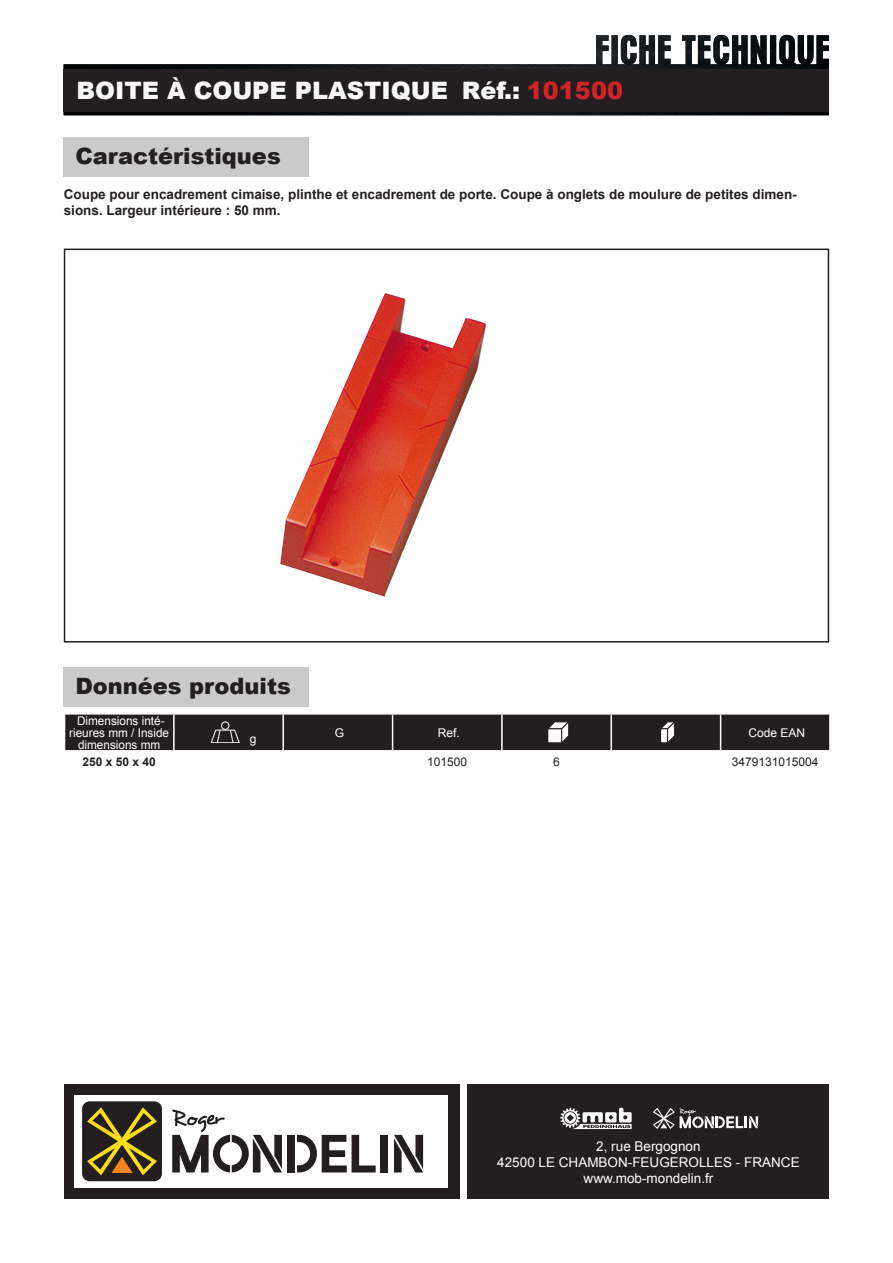
<style>
.page{position:relative;width:893px;height:1263px;background:#fff}
.page>*{position:absolute;margin:0;border:0;box-sizing:border-box;transform-origin:0 0}
.t1{font:900 24px "Arial";color:#f8f8f9}
.t2{font:900 22.5px "Arial";color:#231f20}
.t3{font:700 13.5px/16.2px "Arial";color:#231f20}
.t4{font:13.5px/16.4px "Arial";color:#fff;text-align:center}
.t5{font:12px/12px "Arial";color:#fff;text-align:center}
.t6{font:12px "Arial";color:#231f20}
.t7{font:700 12px "Arial";color:#231f20}
.s1{color:#d2232a}
</style>
<div class="page">
<img style="left:64px;top:35px;width:765px;height:80px">
<div style="left:64px;top:1084px;width:395px;height:115px;background:#231f20"></div>
<div style="left:468px;top:1084px;width:361px;height:115px;background:#231f20"></div>
<svg style="left:560px;top:1108px;width:72px;height:21px"></svg>
<svg style="left:653px;top:1108px;width:105px;height:21px"></svg>
<div style="left:64px;top:69px;width:765px;height:43px;background:#231f20"></div>
<div style="left:64px;top:137px;width:245px;height:40px;background:#cacacb"></div>
<div style="left:64px;top:249px;width:765px;height:393px;border:2px solid #231f20"></div>
<div style="left:64px;top:668px;width:245px;height:39px;background:#cacacb"></div>
<svg style="left:64px;top:714px;width:766px;height:37px;background:#333031"></svg>
<img style="left:280px;top:293px;width:207px;height:304px">
<div style="left:75px;top:1095px;width:373px;height:93px;background:#fff"></div>
<div style="left:82px;top:1101px;width:80px;height:80px;background:#231f20;border-radius:8px"></div>
<svg style="left:87px;top:1107px;width:70px;height:68px"></svg>
<div style="left:288px;top:1135px;width:7px;height:37px;background:#231f20"></div>
<div style="left:380px;top:1135px;width:8px;height:37px;background:#231f20"></div>
<svg style="left:172px;top:1109px;width:110px;height:63px"></svg>
<svg style="left:394px;top:1135px;width:29px;height:37px"></svg>
<svg style="left:297px;top:1135px;width:79px;height:37px"></svg>
<h1 class="t1" style="left:76px;top:73px;width:548px">BOITE À COUPE PLASTIQUE Réf.: <span class="s1">101500</span></h1>
<h2 class="t2" style="left:75px;top:140px;width:207px">Caractéristiques</h2>
<p class="t3" style="left:64px;top:186px;width:734px">Coupe pour encadrement cimaise, plinthe et encadrement de porte. Coupe à onglets de moulure de petites dimen&shy;sions. Largeur intérieure : 50 mm.</p>
<h2 class="t2" style="left:75px;top:670px;width:217px">Données produits</h2>
<p class="t5" style="left:69px;top:715px;width:101px">Dimensions inté&shy;rieures mm / Inside dimensions mm</p>
<p class="t5" style="left:250px;top:733px;width:8px">g</p>
<p class="t5" style="left:335px;top:727px;width:11px">G</p>
<p class="t5" style="left:438px;top:727px;width:24px">Ref.</p>
<p class="t5" style="left:749px;top:727px;width:58px">Code EAN</p>
<p class="t7" style="left:83px;top:753px;width:75px">250 x 50 x 40</p>
<p class="t6" style="left:427px;top:753px;width:42px">101500</p>
<p class="t6" style="left:553px;top:753px;width:8px">6</p>
<p class="t6" style="left:732px;top:753px;width:88px">3479131015004</p>
<p class="t4" style="left:497px;top:1138px;width:304px">2, rue Bergognon<br>42500 LE CHAMBON-FEUGEROLLES - FRANCE www.mob-mondelin.fr</p>
</div>
